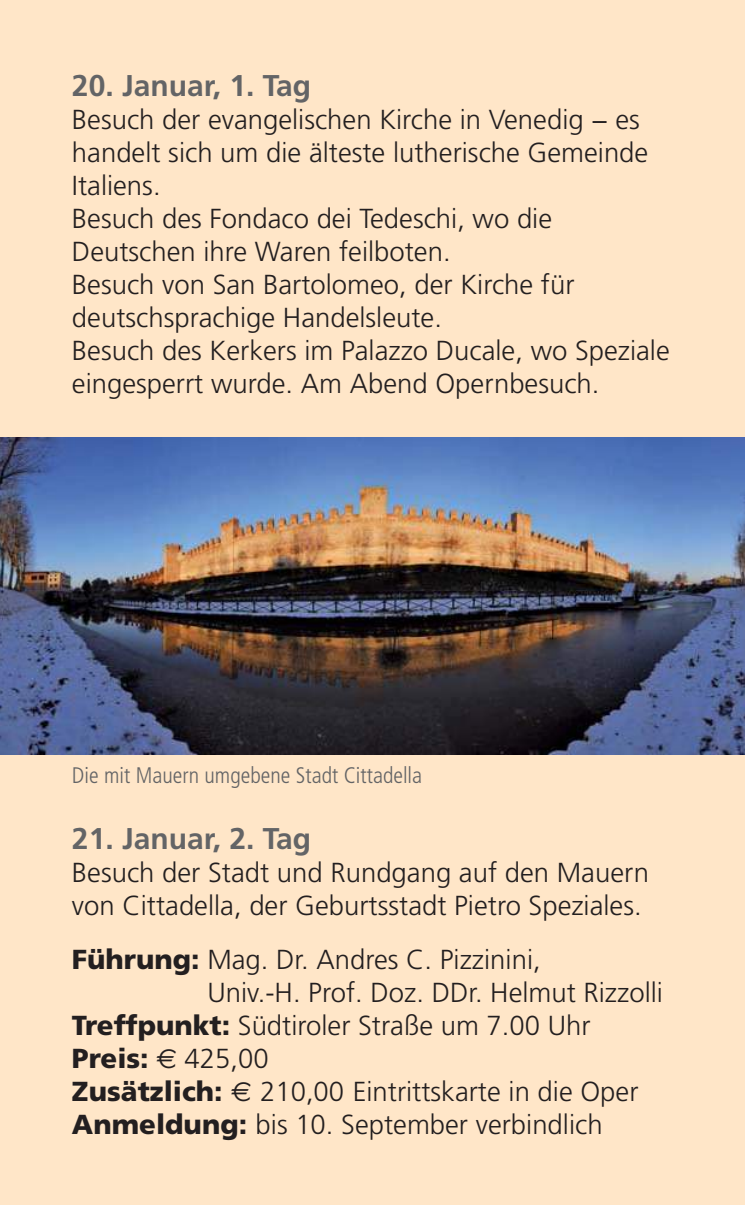
<style>
.page{position:relative;width:745px;height:1205px;background:#fff}
.page>*{position:absolute;margin:0;border:0;box-sizing:border-box;transform-origin:0 0}
.t1{font:700 30px "Frutiger CE";color:#636466}
.t2{font:300 27.5px/33px "Frutiger";color:#231f20}
.t3{font:900 27.5px "Frutiger";color:#231f20}
.t4{font:300 condensed 22.5px "Frutiger";color:#636466}
.s1{font-weight:900}
.s2{font-family:"Euro Sans";font-weight:400}
.s3{font-weight:300}
</style>
<div class="page">
<div style="left:0;top:0;width:744px;height:1205px;background:#ffe6c8"></div>
<img style="left:0;top:438px;width:744px;height:316px">
<p class="t1" style="left:72px;top:71px;width:241px">20. Januar, 1. Tag</p>
<p class="t2" style="left:72px;top:105px;width:599px">Besuch der evangelischen Kirche in Venedig − es handelt sich um die älteste lutherische Gemeinde Italiens.<br>Besuch des Fondaco dei Tedeschi, wo die Deutschen ihre Waren feilboten.<br>Besuch von San Bartolomeo, der Kirche für deutschsprachige Handelsleute.<br>Besuch des Kerkers im Palazzo Ducale, wo Speziale eingesperrt wurde. Am Abend Opernbesuch.</p>
<p class="t4" style="left:72px;top:766px;width:351px">Die mit Mauern umgebene Stadt Cittadella</p>
<p class="t1" style="left:72px;top:824px;width:241px">21. Januar, 2. Tag</p>
<p class="t2" style="left:72px;top:858px;width:578px">Besuch der Stadt und Rundgang auf den Mauern von Cittadella, der Geburtsstadt Pietro Speziales.</p>
<p class="t2" style="left:72px;top:945px;width:470px"><span class="s1">Führung:</span> Mag. Dr. Andres C. Pizzinini,</p>
<p class="t2" style="left:207px;top:978px;width:457px">Univ.-H. Prof. Doz. DDr. Helmut Rizzolli</p>
<p class="t2" style="left:72px;top:1011px;width:520px"><span class="s1">Treffpunkt:</span> Südtiroler Straße um 7.00 Uhr</p>
<p class="t3" style="left:72px;top:1047px;width:198px">Preis: <span class="s2">€</span> <span class="s3">425,00</span></p>
<p class="t2" style="left:72px;top:1077px;width:568px"><span class="s1">Zusätzlich:</span> <span class="s2">€</span> 210,00 Eintrittskarte in die Oper</p>
<p class="t2" style="left:72px;top:1110px;width:532px"><span class="s1">Anmeldung:</span> bis 10. September verbindlich</p>
</div>
